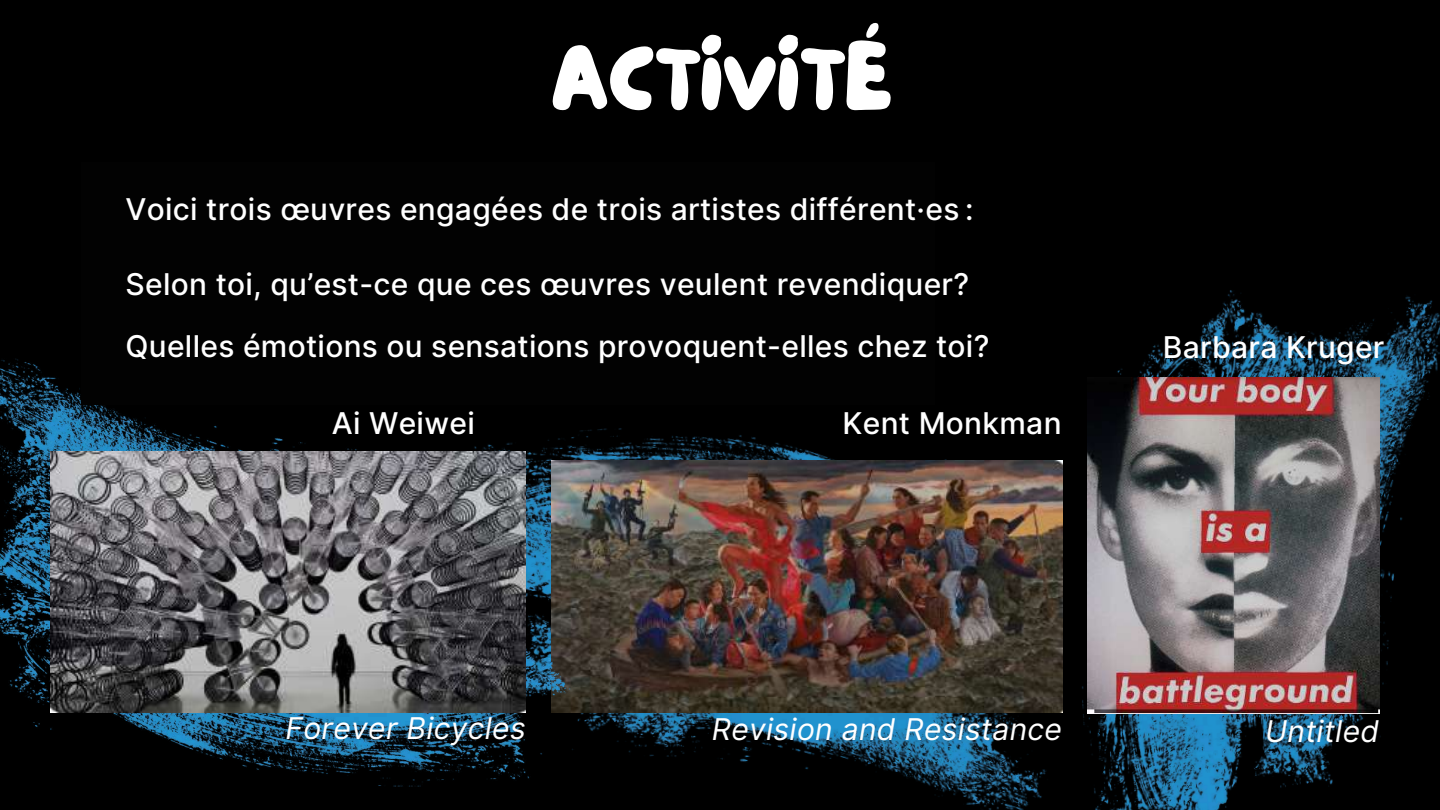
<style>
.page{position:relative;width:1440px;height:810px;background:#000}
.page>*{position:absolute;margin:0;border:0;box-sizing:border-box;transform-origin:0 0}
.t1{font:96.9px "NF Lepetitcochon Regular";color:#fff}
.t2{font:500 30px/61.5px "Inter";letter-spacing:.01em;color:#fff}
.t3{font:italic 30px "Inter";letter-spacing:.01em;color:#fff}
</style>
<div class="page">
<img style="left:1082px;top:290px;width:358px;height:520px">
<img style="left:1088px;top:378px;width:291px;height:336px">
<img style="left:588px;top:428px;width:475px;height:382px">
<img style="left:588px;top:460px;width:474px;height:252px">
<img style="left:0;top:358px;width:588px;height:429px">
<img style="left:50px;top:451px;width:476px;height:261px">
<div style="left:81px;top:162px;width:854px;height:243px;background:#020202"></div>
<h1 class="t1" style="left:551px;top:10px;width:342px">ACTIVITÉ</h1>
<p class="t2" style="left:126px;top:179px;width:850px">Voici trois œuvres engagées de trois artistes différent·es :</p>
<p class="t2" style="left:126px;top:254px;width:865px">Selon toi, qu’est-ce que ces œuvres veulent revendiquer?<br>Quelles émotions ou sensations provoquent-elles chez toi?</p>
<p class="t2" style="left:332px;top:392px;width:145px">Ai Weiwei</p>
<p class="t2" style="left:843px;top:392px;width:220px">Kent Monkman</p>
<p class="t2" style="left:1163px;top:317px;width:223px">Barbara Kruger</p>
<p class="t3" style="left:285px;top:710px;width:242px">Forever Bicycles</p>
<p class="t3" style="left:712px;top:711px;width:352px">Revision and Resistance</p>
<p class="t3" style="left:1265px;top:713px;width:116px">Untitled</p>
</div>
